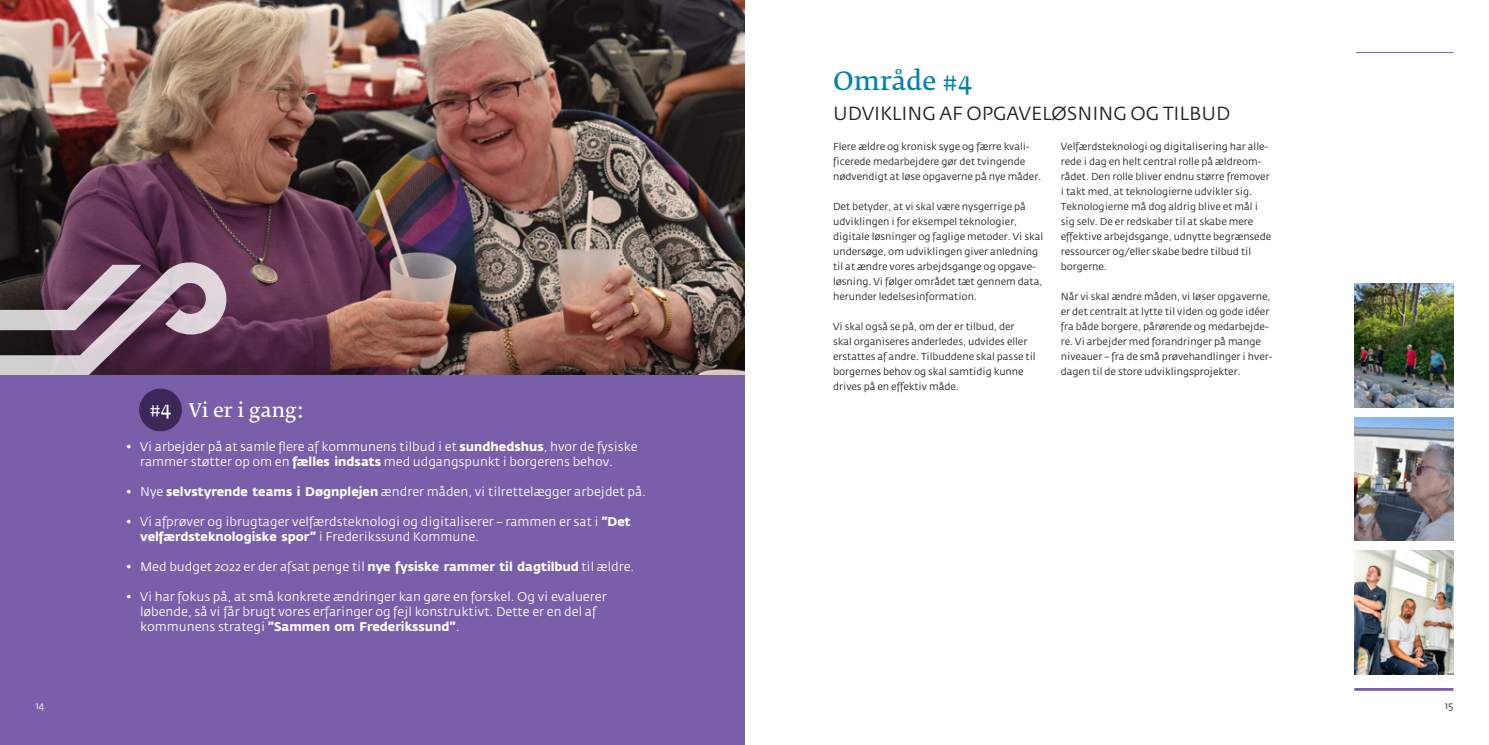
<style>
.page{position:relative;width:1489px;height:745px;background:#fff}
.page>*{position:absolute;margin:0;border:0;box-sizing:border-box;transform-origin:0 0}
.t1{font:600 25px "Fedra Serif B Std";color:#0083a9}
.t2{font:18.75px "Fedra Sans";color:#231f20}
.t3{font:600 18.75px "Fedra Serif B Std";color:#fff}
.t4{font:12.5px/15px "Fedra Sans";color:#fff}
.t5{font:10px/15px "Fedra Sans";letter-spacing:-.005em;color:#231f20}
.t6{font:10px "Fedra Sans";color:#fff}
.s1{font-weight:700}
</style>
<div class="page">
<img style="left:0;top:0;width:744px;height:375px">
<svg style="left:0;top:258px;width:228px;height:117px;background:#7d6675"></svg>
<div style="left:0;top:375px;width:744px;height:369px;background:#795fa9"></div>
<hr style="left:1355px;top:52px;width:98px;height:1px;background:#795fa9">
<hr style="left:1354px;top:687px;width:99px;height:3px;background:#795fa9">
<div style="left:139px;top:388px;width:43px;height:43px;background:#3b2858;border-radius:50%"></div>
<img style="left:1354px;top:284px;width:99px;height:123px">
<img style="left:1354px;top:417px;width:99px;height:123px">
<img style="left:1354px;top:550px;width:99px;height:123px">
<h1 class="t1" style="left:833px;top:67px;width:140px">Område #4</h1>
<h2 class="t2" style="left:833px;top:104px;width:399px">UDVIKLING AF OPGAVELØSNING OG TILBUD</h2>
<h2 class="t3" style="left:149px;top:397px;width:24px">#4</h2>
<h2 class="t3" style="left:188px;top:399px;width:118px">Vi er i gang:</h2>
<p class="t4" style="left:140px;top:439px;width:499px;text-indent:-14px">• Vi arbejder på at samle flere af kommunens tilbud i et <span class="s1">sundhedshus</span>, hvor de fysiske rammer støtter op om en <span class="s1">fælles indsats</span> med udgangspunkt i borgerens behov.</p>
<p class="t4" style="left:126px;top:484px;width:521px">• Nye <span class="s1">selvstyrende teams i Døgnplejen</span> ændrer måden, vi tilrettelægger arbejdet på.</p>
<p class="t4" style="left:140px;top:514px;width:492px;text-indent:-14px">• Vi afprøver og ibrugtager velfærdsteknologi og digitaliserer – rammen er sat i <span class="s1">”Det velfærdsteknologiske spor”</span> i Frederikssund Kommune.</p>
<p class="t4" style="left:126px;top:559px;width:510px">• Med budget 2022 er der afsat penge til <span class="s1">nye fysiske rammer til dagtilbud</span> til ældre.</p>
<p class="t4" style="left:140px;top:589px;width:468px;text-indent:-14px">• Vi har fokus på, at små konkrete ændringer kan gøre en forskel. Og vi evaluerer løbende, så vi får brugt vores erfaringer og fejl konstruktivt. Dette er en del af kommunens strategi <span class="s1">”Sammen om Frederikssund”</span>.</p>
<p class="t5" style="left:833px;top:139px;width:210px">Flere ældre og kronisk syge og færre kvali&shy;ficerede medarbejdere gør det tvingende nødvendigt at løse opgaverne på nye måder.</p>
<p class="t5" style="left:833px;top:199px;width:212px">Det betyder, at vi skal være nysgerrige på udviklingen i for eksempel teknologier, digitale løsninger og faglige metoder. Vi skal undersøge, om udviklingen giver anledning til at ændre vores arbejdsgange og opgave&shy;løsning. Vi følger området tæt gennem data, herunder ledelsesinformation.</p>
<p class="t5" style="left:833px;top:319px;width:204px">Vi skal også se på, om der er tilbud, der skal organiseres anderledes, udvides eller erstattes af andre. Tilbuddene skal passe til borgernes behov og skal samtidig kunne drives på en effektiv måde.</p>
<p class="t5" style="left:1060px;top:139px;width:212px">Velfærdsteknologi og digitalisering har alle&shy;rede i dag en helt central rolle på ældreom&shy;rådet. Den rolle bliver endnu større fremover i takt med, at teknologierne udvikler sig.<br>Teknologierne må dog aldrig blive et mål i sig selv. De er redskaber til at skabe mere effektive arbejdsgange, udnytte begrænsede ressourcer og/eller skabe bedre tilbud til borgerne.</p>
<p class="t5" style="left:1060px;top:289px;width:213px">Når vi skal ændre måden, vi løser opgaverne, er det centralt at lytte til viden og gode idéer fra både borgere, pårørende og medarbejde&shy;re. Vi arbejder med forandringer på mange niveauer – fra de små prøvehandlinger i hver&shy;dagen til de store udviklingsprojekter.</p>
<p class="t6" style="left:35px;top:699px;width:11px">14</p>
<p class="t5" style="left:1444px;top:698px;width:10px">15</p>
</div>
